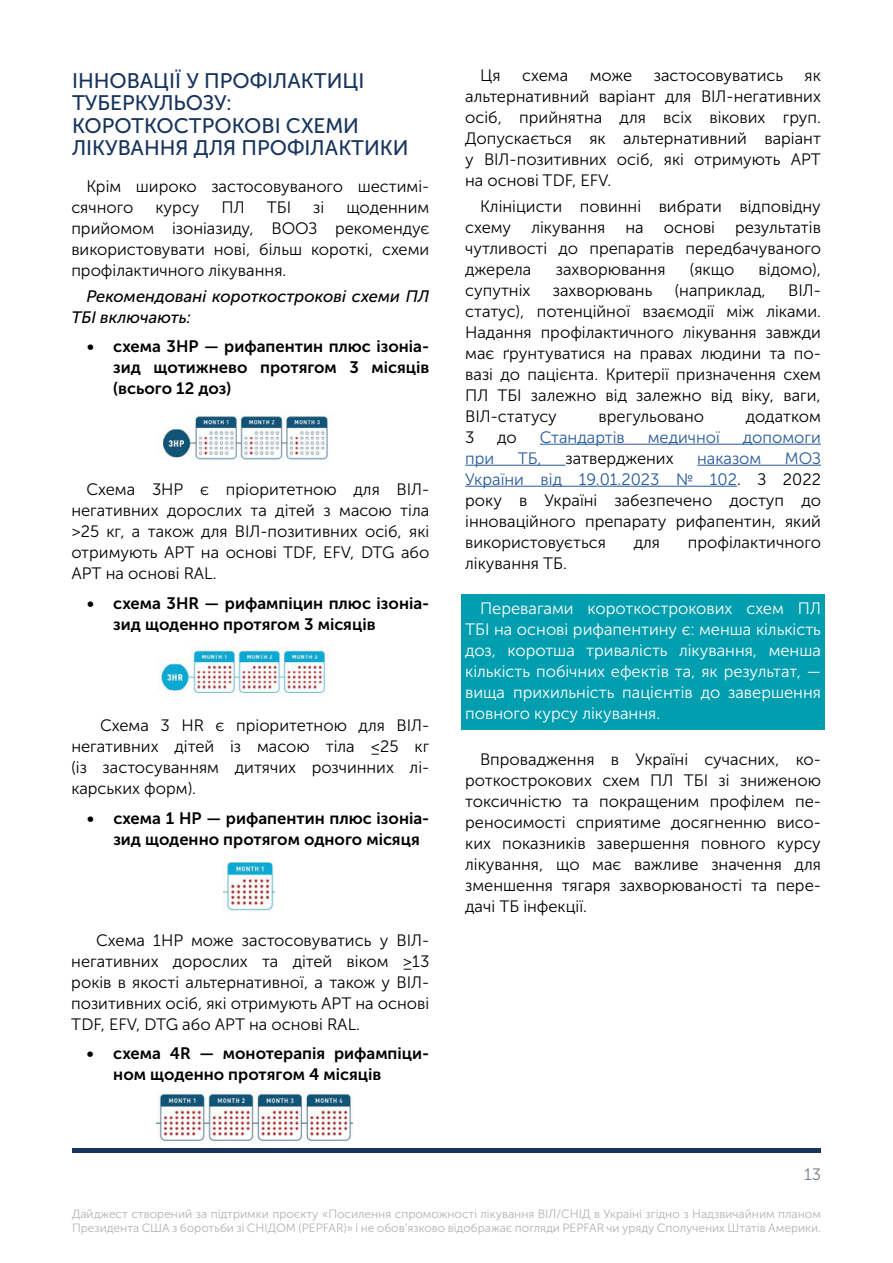
<style>
.page{position:relative;width:893px;height:1263px;background:#fff}
.page>*{position:absolute;margin:0;border:0;box-sizing:border-box;transform-origin:0 0}
.t1{font:21px/22.5px "Museo Sans Cyrl 500";color:#17345e}
.t2{font:16.5px/21px "Museo Sans Cyrl 300";color:#000;text-align:justify}
.t3{font:16.5px/21px "Museo Sans Cyrl 700";color:#000}
.t4{font:16.5px/21px "Museo Sans Cyrl 300";color:#fff;text-align:justify}
.t5{font:italic 16.5px/21px "Museo Sans Cyrl 500";color:#000}
.t6{font:16.5px "Museo Sans Cyrl 300";color:#275b9b}
.t7{font:16.5px "Museo Sans Cyrl 300";color:#717e85}
.t8{font:12px/14.4px "Museo Sans Cyrl 300";color:#b3b2b2}
.s1{color:#275b9b}
</style>
<div class="page">
<div style="left:461px;top:594px;width:363px;height:136px;background:#009eaf"></div>
<hr style="left:540px;top:444px;width:281px;height:1px;background:#275b9b">
<hr style="left:465px;top:465px;width:100px;height:1px;background:#275b9b">
<hr style="left:697px;top:465px;width:124px;height:1px;background:#275b9b">
<hr style="left:465px;top:486px;width:272px;height:1px;background:#275b9b">
<img style="left:162px;top:415px;width:166px;height:45px">
<img style="left:158px;top:647px;width:171px;height:48px">
<img style="left:224px;top:863px;width:51px;height:49px">
<img style="left:157px;top:1093px;width:196px;height:49px">
<div style="left:72px;top:1148px;width:749px;height:5px;background:#17345e"></div>
<p class="t1" style="left:72px;top:69px;width:338px">ІННОВАЦІЇ У ПРОФІЛАКТИЦІ<br>ТУБЕРКУЛЬОЗУ:<br>КОРОТКОСТРОКОВІ СХЕМИ<br>ЛІКУВАННЯ ДЛЯ ПРОФІЛАКТИКИ</p>
<p class="t2" style="left:71px;top:176px;width:359px;text-indent:15px">Крім широко застосовуваного шестимі&shy;сячного</p>
<p class="t2" style="left:155px;top:197px;width:46px">курсу</p>
<p class="t2" style="left:222px;top:197px;width:25px">ПЛ</p>
<p class="t2" style="left:267px;top:197px;width:26px">ТБІ</p>
<p class="t2" style="left:313px;top:197px;width:13px">зі</p>
<p class="t2" style="left:71px;top:197px;width:359px;text-indent:275px">щоденним прийомом ізоніазиду, ВООЗ рекомендує використовувати нові, більш короткі, схеми профілактичного лікування.</p>
<p class="t5" style="left:71px;top:285px;width:359px;text-indent:15px">Рекомендовані короткострокові схеми ПЛ<br>ТБІ включають:</p>
<p class="t3" style="left:113px;top:336px;width:317px;text-align:justify;text-indent:-27px">• схема 3НР — рифапентин плюс ізоніа&shy;зид щотижнево протягом 3 місяців (всього 12 доз)</p>
<p class="t2" style="left:71px;top:479px;width:360px;text-indent:15px">Схема 3НР є пріоритетною для ВІЛ&shy;негативних дорослих та дітей з масою тіла &gt;25 кг, а також для ВІЛ-позитивних осіб, які отримують АРТ на основі TDF, EFV, DTG або АРТ на основі RAL.</p>
<p class="t3" style="left:113px;top:593px;width:317px;text-indent:-27px">• схема 3HR — рифампіцин плюс ізоніа&shy;зид щоденно протягом 3 місяців</p>
<p class="t2" style="left:71px;top:715px;width:359px;text-indent:29px">Схема 3 HR є пріоритетною для ВІЛ&shy;негативних дітей із масою тіла ≤25 кг (із застосуванням дитячих розчинних лі&shy;карських форм).</p>
<p class="t3" style="left:113px;top:807px;width:317px;text-indent:-27px">• схема 1 НР — рифапентин плюс ізоніа&shy;зид щоденно протягом одного місяця</p>
<p class="t2" style="left:71px;top:930px;width:359px;text-indent:25px">Cхема 1HP може застосовуватись у ВІЛ&shy;негативних дорослих та дітей віком ≥13 років в якості альтернативної, а також у ВІЛ&shy;позитивних осіб, які отримують АРТ на основі TDF, EFV, DTG або АРТ на основі RAL.</p>
<p class="t3" style="left:113px;top:1043px;width:317px;text-indent:-27px">• схема 4R — монотерапія рифампіци&shy;ном щоденно протягом 4 місяців</p>
<p class="t2" style="left:480px;top:65px;width:22px">Ця</p>
<p class="t2" style="left:522px;top:65px;width:48px">схема</p>
<p class="t2" style="left:590px;top:65px;width:44px">може</p>
<p class="t2" style="left:654px;top:65px;width:131px">застосовуватись</p>
<p class="t2" style="left:465px;top:65px;width:357px;text-indent:339px">як альтернативний варіант для ВІЛ-негативних осіб, прийнятна для всіх вікових груп.<br>Допускається як альтернативний варіант у ВІЛ-позитивних осіб, які отримують АРТ на основі TDF, EFV.</p>
<p class="t2" style="left:465px;top:195px;width:357px;text-indent:15px">Клініцисти повинні вибрати відповідну схему лікування на основі результатів чутливості до препаратів передбачуваного джерела</p>
<p class="t2" style="left:556px;top:259px;width:111px">захворювання</p>
<p class="t2" style="left:690px;top:259px;width:46px">(якщо</p>
<p class="t2" style="left:759px;top:259px;width:64px">відомо),</p>
<p class="t2" style="left:465px;top:280px;width:67px">супутніх</p>
<p class="t2" style="left:553px;top:280px;width:101px">захворювань</p>
<p class="t2" style="left:675px;top:280px;width:93px">(наприклад,</p>
<p class="t2" style="left:465px;top:280px;width:357px;text-indent:323px">ВІЛ&shy;статус), потенційної взаємодії між ліками.<br>Надання профілактичного лікування завжди має ґрунтуватися на правах людини та по&shy;вазі до пацієнта. Критерії призначення схем ПЛ ТБІ залежно від залежно від віку, ваги, ВІЛ-статусу</p>
<p class="t2" style="left:599px;top:406px;width:107px">врегульовано</p>
<p class="t2" style="left:746px;top:406px;width:77px">додатком</p>
<p class="t2" style="left:465px;top:427px;width:11px">3</p>
<p class="t2" style="left:497px;top:427px;width:21px">до</p>
<p class="t6" style="left:540px;top:428px;width:87px">Стандартів</p>
<p class="t6" style="left:648px;top:428px;width:74px">медичної</p>
<p class="t6" style="left:743px;top:428px;width:80px">допомоги</p>
<p class="t6" style="left:465px;top:449px;width:31px">при</p>
<p class="t6" style="left:518px;top:449px;width:26px">ТБ,</p>
<p class="t2" style="left:565px;top:448px;width:110px">затверджених</p>
<p class="t6" style="left:697px;top:449px;width:66px">наказом</p>
<p class="t2" style="left:465px;top:448px;width:357px;text-indent:320px"><span class="s1">МОЗ України від 19.01.2023 № 102</span>. З 2022 року в Україні забезпечено доступ до інноваційного препарату рифапентин, який використовується</p>
<p class="t2" style="left:634px;top:532px;width:28px">для</p>
<p class="t2" style="left:688px;top:532px;width:135px">профілактичного</p>
<p class="t2" style="left:465px;top:553px;width:103px">лікування ТБ.</p>
<p class="t4" style="left:465px;top:598px;width:357px;text-indent:15px">Перевагами короткострокових схем ПЛ ТБІ на основі рифапентину є: менша кількість доз, коротша тривалість лікування, менша кількість побічних ефектів та, як результат, — вища прихильність пацієнтів до завершення повного курсу лікування.</p>
<p class="t2" style="left:465px;top:749px;width:357px;text-indent:15px">Впровадження в Україні сучасних, ко&shy;роткострокових схем ПЛ ТБІ зі зниженою токсичністю та покращеним профілем пе&shy;реносимості сприятиме досягненню висо&shy;ких показників завершення повного курсу лікування, що має важливе значення для зменшення тягаря захворюваності та пере&shy;дачі ТБ інфекції.</p>
<p class="t7" style="left:804px;top:1165px;width:19px">13</p>
<p class="t8" style="left:72px;top:1207px;width:750px">Дайджест створений за підтримки проєкту «Посилення спроможності лікування ВІЛ/СНІД в Україні згідно з Надзвичайним планом<br>Президента США з боротьби зі СНІДОМ (PEPFAR)» і не обов’язково відображає погляди PEPFAR чи уряду Сполучених Штатів Америки.</p>
</div>
